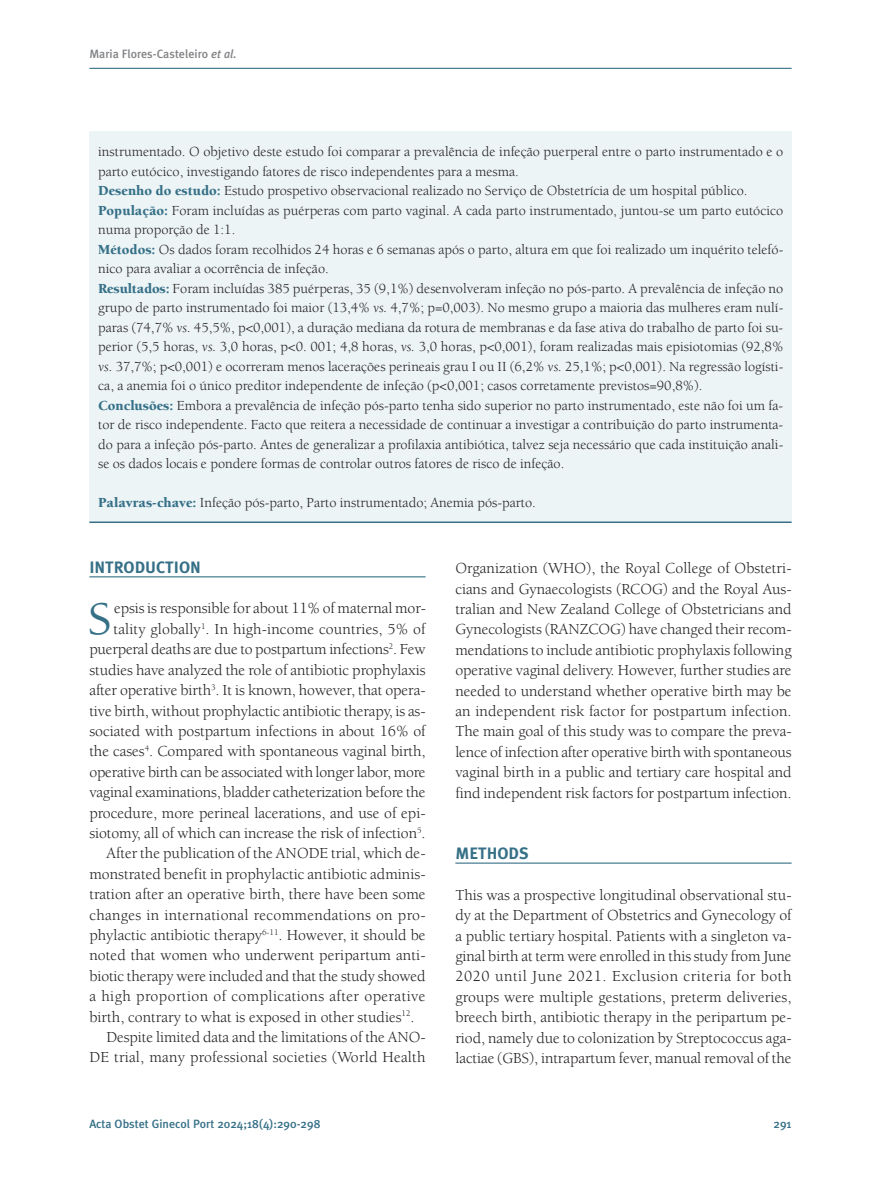
<style>
.page{position:relative;width:881px;height:1191px;background:#fff}
.page>*{position:absolute;margin:0;border:0;box-sizing:border-box;transform-origin:0 0}
.t1{font:500 47.85px "Berkeley";color:#367087}
.t2{font:700 16.5px "Meta Plus";color:#367087}
.t3{font:15.75px/20.4px "Berkeley";letter-spacing:-.005em;color:#231f20;text-align:justify}
.t4{font:15.75px "Berkeley";letter-spacing:.015em;color:#231f20}
.t5{font:15.75px "Berkeley";letter-spacing:.025em;color:#231f20}
.t6{font:15.75px "Berkeley";letter-spacing:.02em;color:#231f20}
.t7{font:14.25px/19.5px "Berkeley";color:#231f20}
.t8{font:500 12px "Meta Plus";color:#367087}
.t9{font:500 12px "Meta Plus";color:#808285}
.s1{font-style:italic}
.s2{font-weight:900;color:#367087}
</style>
<div class="page">
<hr style="left:89px;top:68px;width:702px;height:1px;background:#367087">
<div style="left:89px;top:132px;width:702px;height:390px;background:#ecf4f6"></div>
<hr style="left:89px;top:576px;width:336px;height:1px;background:#367087">
<hr style="left:455px;top:862px;width:336px;height:1px;background:#367087">
<hr style="left:89px;top:521px;width:702px;height:2px;background:#367087">
<p class="t9" style="left:89px;top:47px;width:149px">Maria Flores-Casteleiro <span class="s1">et al.</span></p>
<p class="t7" style="left:98px;top:143px;width:686px">instrumentado. O objetivo deste estudo foi comparar a prevalência de infeção puerperal entre o parto instrumentado e o parto eutócico, investigando fatores de risco independentes para a mesma.<br><span class="s2">Desenho do estudo:</span> Estudo prospetivo observacional realizado no Serviço de Obstetrícia de um hospital público.<br><span class="s2">População:</span> Foram incluídas as puérperas com parto vaginal. A cada parto instrumentado, juntou-se um parto eutócico numa proporção de 1:1.<br><span class="s2">Métodos:</span> Os dados foram recolhidos 24 horas e 6 semanas após o parto, altura em que foi realizado um inquérito telefó&shy;nico para avaliar a ocorrência de infeção.<br><span class="s2">Resultados:</span> Foram incluídas 385 puérperas, 35 (9,1%) desenvolveram infeção no pós-parto. A prevalência de infeção no grupo de parto instrumentado foi maior (13,4% <span class="s1">vs.</span> 4,7%; p=0,003). No mesmo grupo a maioria das mulheres eram nulí&shy;paras (74,7% <span class="s1">vs.</span> 45,5%, p&lt;0,001), a duração mediana da rotura de membranas e da fase ativa do trabalho de parto foi su&shy;perior (5,5 horas, <span class="s1">vs.</span> 3,0 horas, p&lt;0. 001; 4,8 horas, <span class="s1">vs.</span> 3,0 horas, p&lt;0,001), foram realizadas mais episiotomias (92,8% <span class="s1">vs.</span> 37,7%; p&lt;0,001) e ocorreram menos lacerações perineais grau I ou II (6,2% <span class="s1">vs.</span> 25,1%; p&lt;0,001). Na regressão logísti&shy;ca, a anemia foi o único preditor independente de infeção (p&lt;0,001; casos corretamente previstos=90,8%).<br><span class="s2">Conclusões:</span> Embora a prevalência de infeção pós-parto tenha sido superior no parto instrumentado, este não foi um fa&shy;tor de risco independente. Facto que reitera a necessidade de continuar a investigar a contribuição do parto instrumenta&shy;do para a infeção pós-parto. Antes de generalizar a profilaxia antibiótica, talvez seja necessário que cada instituição anali&shy;se os dados locais e pondere formas de controlar outros fatores de risco de infeção.</p>
<p class="t7" style="left:98px;top:494px;width:439px"><span class="s2">Palavras-chave:</span> Infeção pós-parto, Parto instrumentado; Anemia pós-parto.</p>
<p class="t2" style="left:89px;top:557px;width:113px">INTRODUCTION</p>
<h1 class="t1" style="left:88px;top:600px;width:24px">S</h1>
<p class="t3" style="left:114px;top:599px;width:313px">epsis is responsible for about 11% of maternal mor-</p>
<p class="t3" style="left:113px;top:620px;width:313px">tality globally<sup>1</sup>. In high-income countries, 5% of</p>
<p class="t3" style="left:89px;top:640px;width:337px">puerperal deaths are due to postpartum infections<sup>2</sup>. Few</p>
<p class="t3" style="left:89px;top:661px;width:337px">studies have analyzed the role of antibiotic prophylaxis</p>
<p class="t3" style="left:89px;top:681px;width:337px">after operative birth<sup>3</sup>. It is known, however, that opera-</p>
<p class="t3" style="left:89px;top:701px;width:337px">tive birth, without prophylactic antibiotic therapy, is as-</p>
<p class="t3" style="left:89px;top:722px;width:337px">sociated with postpartum infections in about 16% of</p>
<p class="t3" style="left:89px;top:742px;width:337px">the cases<sup>4</sup>. Compared with spontaneous vaginal birth,</p>
<p class="t3" style="left:89px;top:763px;width:337px">operative birth can be associated with longer labor, more</p>
<p class="t3" style="left:89px;top:783px;width:337px">vaginal examinations, bladder catheterization before the</p>
<p class="t3" style="left:89px;top:803px;width:337px">procedure, more perineal lacerations, and use of epi-</p>
<p class="t3" style="left:89px;top:824px;width:337px">siotomy, all of which can increase the risk of infection<sup>5</sup>.</p>
<p class="t3" style="left:106px;top:844px;width:320px">After the publication of the ANODE trial, which de-</p>
<p class="t3" style="left:89px;top:865px;width:337px">monstrated benefit in prophylactic antibiotic adminis-</p>
<p class="t3" style="left:89px;top:885px;width:337px">tration after an operative birth, there have been some</p>
<p class="t6" style="left:89px;top:908px;width:337px">changes in international recommendations on pro-</p>
<p class="t3" style="left:89px;top:926px;width:337px">phylactic antibiotic therapy<sup>6-11</sup>. However, it should be</p>
<p class="t3" style="left:89px;top:946px;width:337px">noted that women who underwent peripartum anti-</p>
<p class="t3" style="left:89px;top:967px;width:337px">biotic therapy were included and that the study showed</p>
<p class="t5" style="left:89px;top:990px;width:337px">a high proportion of complications after operative</p>
<p class="t3" style="left:89px;top:1007px;width:327px">birth, contrary to what is exposed in other studies<sup>12</sup>.</p>
<p class="t3" style="left:106px;top:1028px;width:320px">Despite limited data and the limitations of the ANO-</p>
<p class="t4" style="left:89px;top:1051px;width:337px">DE trial, many professional societies (World Health</p>
<p class="t3" style="left:455px;top:559px;width:337px">Organization (WHO), the Royal College of Obstetri&shy;cians and Gynaecologists (RCOG) and the Royal Aus&shy;tralian and New Zealand College of Obstetricians and Gynecologists (RANZCOG) have changed their recom&shy;mendations to include antibiotic prophylaxis following operative vaginal delivery. However, further studies are needed to understand whether operative birth may be an independent risk factor for postpartum infection.<br>The main goal of this study was to compare the preva&shy;lence of infection after operative birth with spontaneous vaginal birth in a public and tertiary care hospital and find independent risk factors for postpartum infection.</p>
<p class="t2" style="left:455px;top:843px;width:75px">METHODS</p>
<p class="t3" style="left:455px;top:886px;width:337px">This was a prospective longitudinal observational stu&shy;dy at the Department of Obstetrics and Gynecology of a public tertiary hospital. Patients with a singleton va&shy;ginal birth at term were enrolled in this study from June 2020 until June 2021. Exclusion criteria for both groups were multiple gestations, preterm deliveries, breech birth, antibiotic therapy in the peripartum pe&shy;riod, namely due to colonization by Streptococcus aga&shy;lactiae (GBS), intrapartum fever, manual removal of the</p>
<p class="t8" style="left:89px;top:1117px;width:232px">Acta Obstet Ginecol Port 2024;18(4):290-298</p>
<p class="t8" style="left:773px;top:1117px;width:20px">291</p>
</div>
